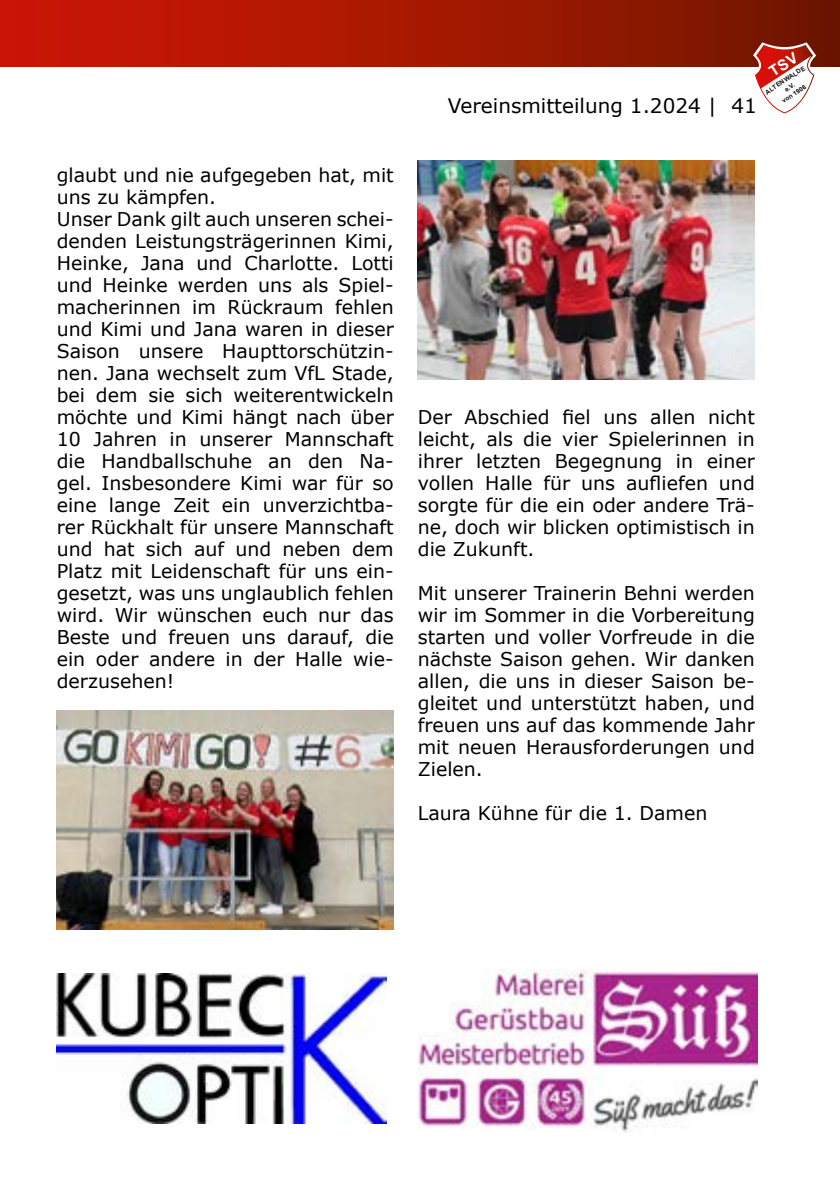
<style>
.page{position:relative;width:840px;height:1191px;background:#fff}
.page>*{position:absolute;margin:0;border:0;box-sizing:border-box;transform-origin:0 0}
.t1{font:20px "Verdana";color:#000}
.t2{font:19px/22px "Verdana";color:#000;text-align:justify}
.t3{font:700 6.4px/8.2px "Arial";color:#0e1011;text-align:center}
</style>
<div class="page">
<div style="left:0;top:0;width:839px;height:67px;background:linear-gradient(to right,#d21705,#721700)"></div>
<img style="left:417px;top:160px;width:337px;height:220px">
<img style="left:57px;top:710px;width:336px;height:220px">
<img style="left:418px;top:969px;width:338px;height:163px">
<img style="left:56px;top:973px;width:330px;height:150px">
<svg style="left:752px;top:42px;width:63px;height:71px"></svg>
<p class="t2" style="left:57px;top:164px;width:338px;text-align:left">glaubt und nie aufgegeben hat, mit uns zu kä mpfen.<br>Unser Dank gilt auch unseren schei&shy;denden Leistungsträgerinnen Kimi,<br>Heinke, Jana und Charlotte. Lotti und Heinke werden uns als Spiel&shy;macherinnen im Rückraum fehlen und Kimi und Jana waren in dieser<br>Saison unsere Haupttorschützin&shy;nen. Jana wechselt zum VfL Stade, bei dem sie sich weiterentwickeln möchte und Kimi hä ngt nach ü ber<br>10 Jahren in unserer Mannschaft die Handballschuhe an den Na&shy;gel. Insbesondere Kimi war fü r so eine lange Zeit ein unverzichtba&shy;rer Rückhalt fü r unsere Mannschaft und hat sich auf und neben dem<br>Platz mit Leidenschaft fü r uns ein&shy;gesetzt, was uns unglaublich fehlen wird. Wir wü nschen euch nur das<br>Beste und freuen uns darauf, die ein oder andere in der Halle wie&shy;derzusehen!</p>
<p class="t1" style="left:447px;top:92px;width:310px">Vereinsmitteilung 1.2024 | 41</p>
<p class="t3" style="left:763px;top:89px;width:48px;rotate:-33deg">ALTENWALDE e.V.<br>von 1906</p>
<p class="t2" style="left:417px;top:406px;width:338px">Der Abschied fiel uns allen nicht leicht, als die vier Spielerinnen in ihrer letzten Begegnung in einer vollen Halle fü r uns aufliefen und sorgte fü r die ein oder andere Trä- ne, doch wir blicken optimistisch in die Zukunft.</p>
<p class="t2" style="left:417px;top:582px;width:338px">Mit unserer Trainerin Behni werden wir im Sommer in die Vorbereitung starten und voller Vorfreude in die nächste Saison gehen. Wir danken allen, die uns in dieser Saison be&shy;gleitet und unterstützt haben, und freuen uns auf das kommende Jahr mit neuen Herausforderungen und Zielen.</p>
<p class="t2" style="left:417px;top:802px;width:291px">Laura Kühne für die 1. Damen</p>
</div>
